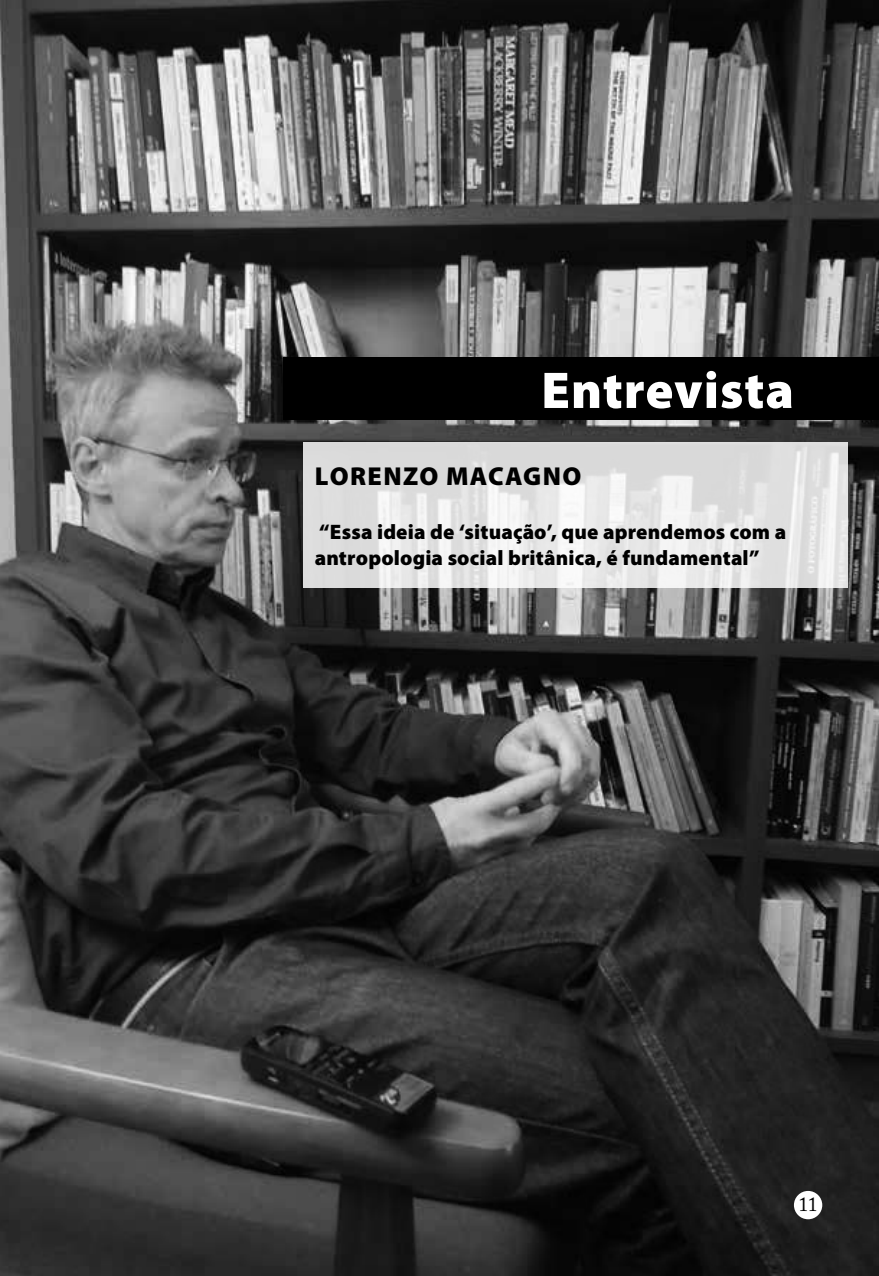
<style>
.page{position:relative;width:879px;height:1276px;background:#fff}
.page>*{position:absolute;margin:0;border:0;box-sizing:border-box;transform-origin:0 0}
.t1{font:900 52px "Myriad Pro";letter-spacing:.02em;color:#fff}
.t2{font:900 26px "Myriad Pro";letter-spacing:.055em;color:#000}
.t3{font:900 21px/26px "Myriad Pro";letter-spacing:.005em;color:#000}
.t4{font:20px "Adobe Caslon Pro";color:#000}
</style>
<div class="page">
<img style="left:0;top:0;width:879px;height:1276px">
<div style="left:283px;top:357px;width:596px;height:63px;background:#000"></div>
<svg style="left:303px;top:442px;width:545px;height:145px;fill:#dfdfdf"></svg>
<div style="left:794px;top:1191px;width:28px;height:28px;background:#fff;border-radius:50%"></div>
<h1 class="t1" style="left:541px;top:356px;width:254px">Entrevista</h1>
<p class="t2" style="left:315px;top:458px;width:268px">LORENZO MACAGNO</p>
<p class="t3" style="left:315px;top:518px;width:473px">“Essa ideia de ‘situação’, que aprendemos com a antropologia social britânica, é fundamental”</p>
<p class="t4" style="left:798px;top:1192px;width:21px">11</p>
</div>
